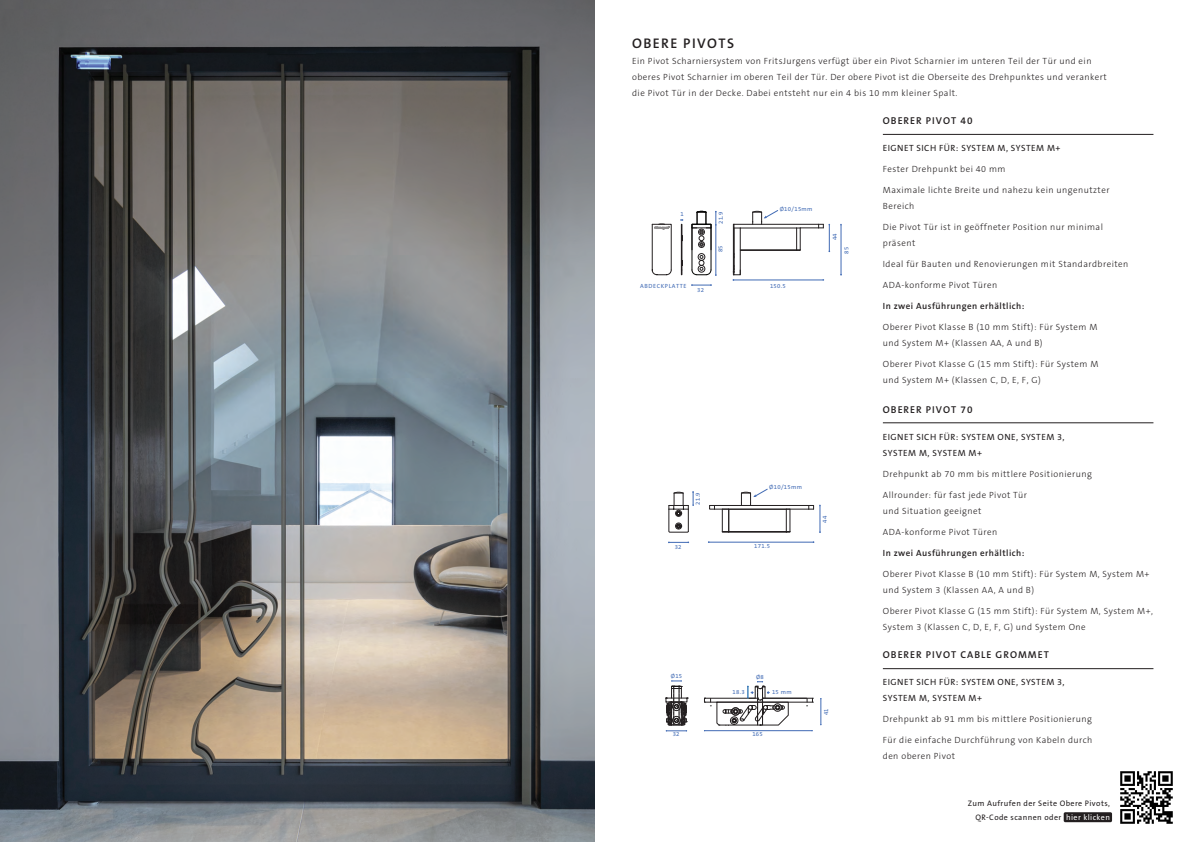
<style>
.page{position:relative;width:1191px;height:842px;background:#fff}
.page>*{position:absolute;margin:0;border:0;box-sizing:border-box;transform-origin:0 0}
.t1{font:600 14px "The Sans B6";letter-spacing:.1em;color:#231f20}
.t2{font:600 10px "The Sans B6";letter-spacing:.1em;color:#231f20}
.t3{font:300 9px/16px "The Sans B3";letter-spacing:.05em;color:#231f20}
.t4{font:9px/16px "The Sans B5 Plain";letter-spacing:.05em;color:#231f20}
.t5{font:600 9px "The Sans B6";letter-spacing:.05em;color:#231f20}
.t6{font:8px/14px "The Sans B5 Plain";letter-spacing:.05em;color:#231f20;text-align:right}
.t7{font:6px "The Sans B5 Plain";letter-spacing:.05em;color:#406ab4}
.t8{font:6px "The Sans B5 Plain";letter-spacing:.1em;color:#406ab4}
.s1{color:#fff}
</style>
<div class="page">
<img style="left:0;top:0;width:595px;height:842px">
<img style="left:1120px;top:771px;width:53px;height:53px">
<div style="left:1063px;top:812px;width:49px;height:10px;background:#231f20;border-radius:2px"></div>
<hr style="left:883px;top:134px;width:270px;height:1px;background:#231f20">
<div style="left:681px;top:224px;width:1px;height:46px;border:1px solid #231f20"></div>
<svg style="left:681px;top:260px;width:2px;height:15px"></svg>
<hr style="left:740px;top:250px;width:56px;height:1px;background:#231f20">
<hr style="left:734px;top:224px;width:84px;height:1px;background:#231f20">
<hr style="left:740px;top:228px;width:56px;height:1px;background:#231f20">
<svg style="left:652px;top:224px;width:19px;height:51px"></svg>
<svg style="left:796px;top:224px;width:34px;height:28px"></svg>
<hr style="left:841px;top:225px;width:1px;height:50px;background:#406ab4">
<hr style="left:733px;top:280px;width:90px;height:1px;background:#406ab4">
<svg style="left:752px;top:210px;width:26px;height:14px"></svg>
<svg style="left:691px;top:211px;width:50px;height:75px"></svg>
<hr style="left:728px;top:531px;width:58px;height:1px;background:#231f20">
<hr style="left:714px;top:505px;width:94px;height:1px;background:#231f20">
<svg style="left:709px;top:505px;width:6px;height:5px"></svg>
<hr style="left:714px;top:509px;width:94px;height:1px;background:#231f20">
<svg style="left:786px;top:509px;width:4px;height:24px"></svg>
<hr style="left:728px;top:532px;width:58px;height:1px;background:#231f20">
<svg style="left:722px;top:509px;width:7px;height:24px"></svg>
<svg style="left:808px;top:505px;width:13px;height:28px"></svg>
<svg style="left:668px;top:541px;width:21px;height:2px"></svg>
<hr style="left:708px;top:542px;width:105px;height:1px;background:#406ab4">
<svg style="left:668px;top:491px;width:26px;height:42px"></svg>
<svg style="left:741px;top:489px;width:26px;height:16px"></svg>
<hr style="left:883px;top:423px;width:270px;height:1px;background:#231f20">
<hr style="left:883px;top:668px;width:270px;height:1px;background:#231f20">
<svg style="left:820px;top:698px;width:1px;height:27px"></svg>
<svg style="left:665px;top:680px;width:23px;height:52px"></svg>
<svg style="left:704px;top:681px;width:109px;height:50px"></svg>
<h1 class="t1" style="left:632px;top:36px;width:104px">OBERE PIVOTS</h1>
<p class="t3" style="left:632px;top:53px;width:476px">Ein Pivot Scharniersystem von FritsJurgens verfügt über ein Pivot Scharnier im unteren Teil der Tür und ein oberes Pivot Scharnier im oberen Teil der Tür. Der obere Pivot ist die Oberseite des Drehpunktes und verankert die Pivot Tür in der Decke. Dabei entsteht nur ein 4 bis 10 mm kleiner Spalt.</p>
<p class="t7" style="left:680px;top:211px;width:5px">1</p>
<p class="t8" style="left:640px;top:283px;width:48px">ABDECKPLATTE</p>
<p class="t7" style="left:697px;top:287px;width:8px">32</p>
<p class="t7" style="left:717px;top:224px;width:14px;rotate:-90deg">21.9</p>
<p class="t7" style="left:717px;top:252px;width:8px;rotate:-90deg">85</p>
<p class="t7" style="left:779px;top:205px;width:34px">Ø10/15mm</p>
<p class="t7" style="left:770px;top:282px;width:17px">150.5</p>
<p class="t7" style="left:831px;top:240px;width:8px;rotate:-90deg">44</p>
<p class="t7" style="left:843px;top:254px;width:8px;rotate:-90deg">85</p>
<p class="t7" style="left:694px;top:505px;width:14px;rotate:-90deg">21.9</p>
<p class="t7" style="left:769px;top:484px;width:34px">Ø10/15mm</p>
<p class="t7" style="left:674px;top:544px;width:8px">32</p>
<p class="t7" style="left:754px;top:543px;width:17px">171.5</p>
<p class="t7" style="left:821px;top:523px;width:8px;rotate:-90deg">44</p>
<p class="t7" style="left:671px;top:673px;width:13px">Ø15</p>
<p class="t7" style="left:756px;top:673px;width:9px">Ø8</p>
<p class="t7" style="left:732px;top:689px;width:14px">18.3</p>
<p class="t7" style="left:772px;top:689px;width:21px">15 mm</p>
<p class="t7" style="left:672px;top:731px;width:8px">32</p>
<p class="t7" style="left:752px;top:731px;width:12px">165</p>
<p class="t7" style="left:823px;top:715px;width:8px;rotate:-90deg">41</p>
<p class="t2" style="left:883px;top:116px;width:91px">OBERER PIVOT 40</p>
<p class="t4" style="left:883px;top:140px;width:179px">EIGNET SICH FÜR: SYSTEM M, SYSTEM M+</p>
<p class="t3" style="left:883px;top:161px;width:124px">Fester Drehpunkt bei 40 mm</p>
<p class="t3" style="left:883px;top:182px;width:228px">Maximale lichte Breite und nahezu kein ungenutzter<br>Bereich</p>
<p class="t3" style="left:883px;top:219px;width:222px">Die Pivot Tür ist in geöffneter Position nur minimal präsent</p>
<p class="t3" style="left:883px;top:256px;width:247px">Ideal für Bauten und Renovierungen mit Standardbreiten</p>
<p class="t3" style="left:883px;top:277px;width:116px">ADA-konforme Pivot Türen</p>
<p class="t5" style="left:883px;top:301px;width:143px">In zwei Ausführungen erhältlich:</p>
<p class="t3" style="left:883px;top:319px;width:216px">Oberer Pivot Klasse B (10 mm Stift): Für System M und System M+ (Klassen AA, A und B)</p>
<p class="t3" style="left:883px;top:356px;width:217px">Oberer Pivot Klasse G (15 mm Stift): Für System M und System M+ (Klassen C, D, E, F, G)</p>
<p class="t2" style="left:883px;top:404px;width:91px">OBERER PIVOT 70</p>
<p class="t4" style="left:883px;top:429px;width:183px">EIGNET SICH FÜR: SYSTEM ONE, SYSTEM 3,<br>SYSTEM M, SYSTEM M+</p>
<p class="t3" style="left:883px;top:466px;width:211px">Drehpunkt ab 70 mm bis mittlere Positionierung</p>
<p class="t3" style="left:883px;top:487px;width:146px">Allrounder: für fast jede Pivot Tür und Situation geeignet</p>
<p class="t3" style="left:883px;top:524px;width:116px">ADA-konforme Pivot Türen</p>
<p class="t5" style="left:883px;top:548px;width:143px">In zwei Ausführungen erhältlich:</p>
<p class="t3" style="left:883px;top:566px;width:268px">Oberer Pivot Klasse B (10 mm Stift): Für System M, System M+ und System 3 (Klassen AA, A und B)</p>
<p class="t3" style="left:883px;top:603px;width:272px">Oberer Pivot Klasse G (15 mm Stift): Für System M, System M+,<br>System 3 (Klassen C, D, E, F, G) und System One</p>
<p class="t2" style="left:883px;top:650px;width:167px">OBERER PIVOT CABLE GROMMET</p>
<p class="t4" style="left:883px;top:675px;width:183px">EIGNET SICH FÜR: SYSTEM ONE, SYSTEM 3,<br>SYSTEM M, SYSTEM M+</p>
<p class="t3" style="left:883px;top:712px;width:211px">Drehpunkt ab 91 mm bis mittlere Positionierung</p>
<p class="t3" style="left:883px;top:733px;width:211px">Für die einfache Durchführung von Kabeln durch den oberen Pivot</p>
<p class="t6" style="left:967px;top:796px;width:144px">Zum Aufrufen der Seite Obere Pivots,<br>QR-Code scannen oder <span class="s1">hier klicken</span></p>
</div>
